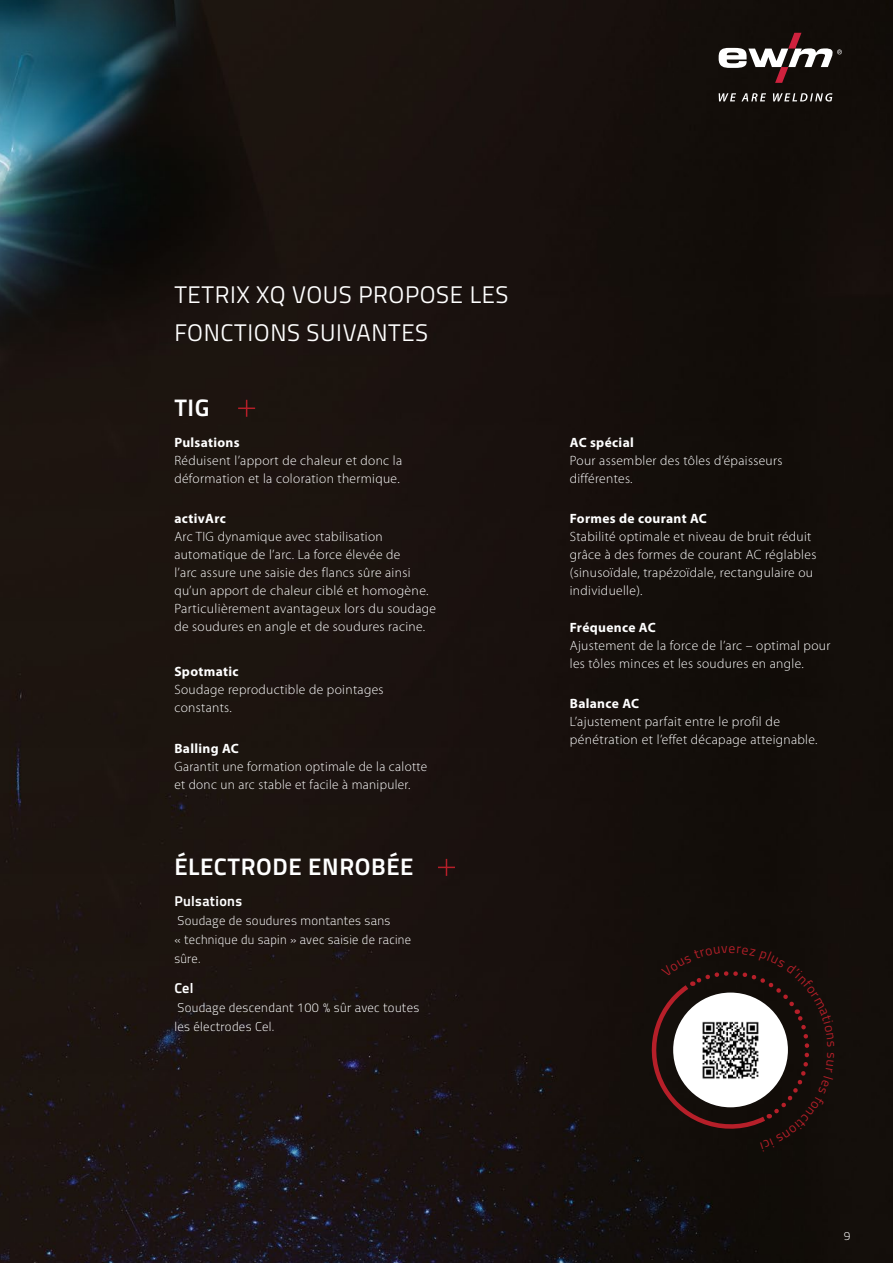
<style>
.page{position:relative;width:893px;height:1263px;background:#fff}
.page>*{position:absolute;margin:0;border:0;box-sizing:border-box;transform-origin:0 0}
.t1{font:24px/38.2px "Titillium Text";letter-spacing:.025em;color:#fff}
.t2{font:700 24px "Titillium Text";letter-spacing:.025em;color:#fff}
.t3{font:700 14.25px "Titillium Text";letter-spacing:.025em;color:#fff}
.t4{font:300 13.5px/18px "Myriad Pro";letter-spacing:.025em;color:#fff}
.t5{font:700 13.5px "Myriad Pro";letter-spacing:.025em;color:#fff}
.t6{font:300 12.75px/18.8px "Titillium Text";letter-spacing:.025em;color:#fff}
.t7{font:300 12px "Titillium Text";color:#fff}
</style>
<div class="page">
<img style="left:0;top:0;width:893px;height:1263px">
<svg style="left:719px;top:93px;width:113px;height:9px"></svg>
<svg style="left:719px;top:33px;width:123px;height:50px"></svg>
<svg style="left:238px;top:400px;width:17px;height:17px"></svg>
<svg style="left:438px;top:859px;width:17px;height:17px"></svg>
<svg style="left:644px;top:946px;width:190px;height:205px"></svg>
<h1 class="t1" style="left:174px;top:274px;width:336px">TETRIX XQ VOUS PROPOSE LES<br>FONCTIONS SUIVANTES</h1>
<h1 class="t2" style="left:174px;top:390px;width:37px">TIG</h1>
<p class="t5" style="left:174px;top:433px;width:67px">Pulsations</p>
<p class="t4" style="left:174px;top:451px;width:229px">Réduisent l’apport de chaleur et donc la déformation et la coloration thermique.</p>
<p class="t5" style="left:174px;top:510px;width:53px">activArc</p>
<p class="t4" style="left:174px;top:528px;width:263px">Arc TIG dynamique avec stabilisation automatique de l’arc. La force élevée de<br>l’arc assure une saisie des flancs sûre ainsi qu’un apport de chaleur ciblé et homogène.<br>Particulièrement avantageux lors du soudage de soudures en angle et de soudures racine.</p>
<p class="t5" style="left:174px;top:663px;width:66px">Spotmatic</p>
<p class="t4" style="left:174px;top:681px;width:211px">Soudage reproductible de pointages constants.</p>
<p class="t5" style="left:174px;top:739px;width:66px">Balling AC</p>
<p class="t4" style="left:174px;top:757px;width:254px">Garantit une formation optimale de la calotte et donc un arc stable et facile à manipuler.</p>
<h1 class="t2" style="left:174px;top:849px;width:241px">ÉLECTRODE ENROBÉE</h1>
<p class="t3" style="left:174px;top:890px;width:69px">Pulsations</p>
<p class="t6" style="left:174px;top:911px;width:238px">Soudage de soudures montantes sans<br>« technique du sapin » avec saisie de racine sûre.</p>
<p class="t3" style="left:174px;top:977px;width:21px">Cel</p>
<p class="t6" style="left:174px;top:997px;width:246px">Soudage descendant 100 % sûr avec toutes les électrodes Cel.</p>
<p class="t5" style="left:570px;top:433px;width:66px">AC spécial</p>
<p class="t4" style="left:570px;top:451px;width:214px">Pour assembler des tôles d’épaisseurs différentes.</p>
<p class="t5" style="left:570px;top:510px;width:139px">Formes de courant AC</p>
<p class="t4" style="left:570px;top:528px;width:248px">Stabilité optimale et niveau de bruit réduit grâce à des formes de courant AC réglables (sinusoïdale, trapézoïdale, rectangulaire ou individuelle).</p>
<p class="t5" style="left:570px;top:618px;width:87px">Fréquence AC</p>
<p class="t4" style="left:570px;top:636px;width:262px">Ajustement de la force de l’arc – optimal pour les tôles minces et les soudures en angle.</p>
<p class="t5" style="left:570px;top:695px;width:71px">Balance AC</p>
<p class="t4" style="left:570px;top:713px;width:249px">L’ajustement parfait entre le profil de pénétration et l’effet décapage atteignable.</p>
<p class="t7" style="left:844px;top:1227px;width:8px">9</p>
</div>
